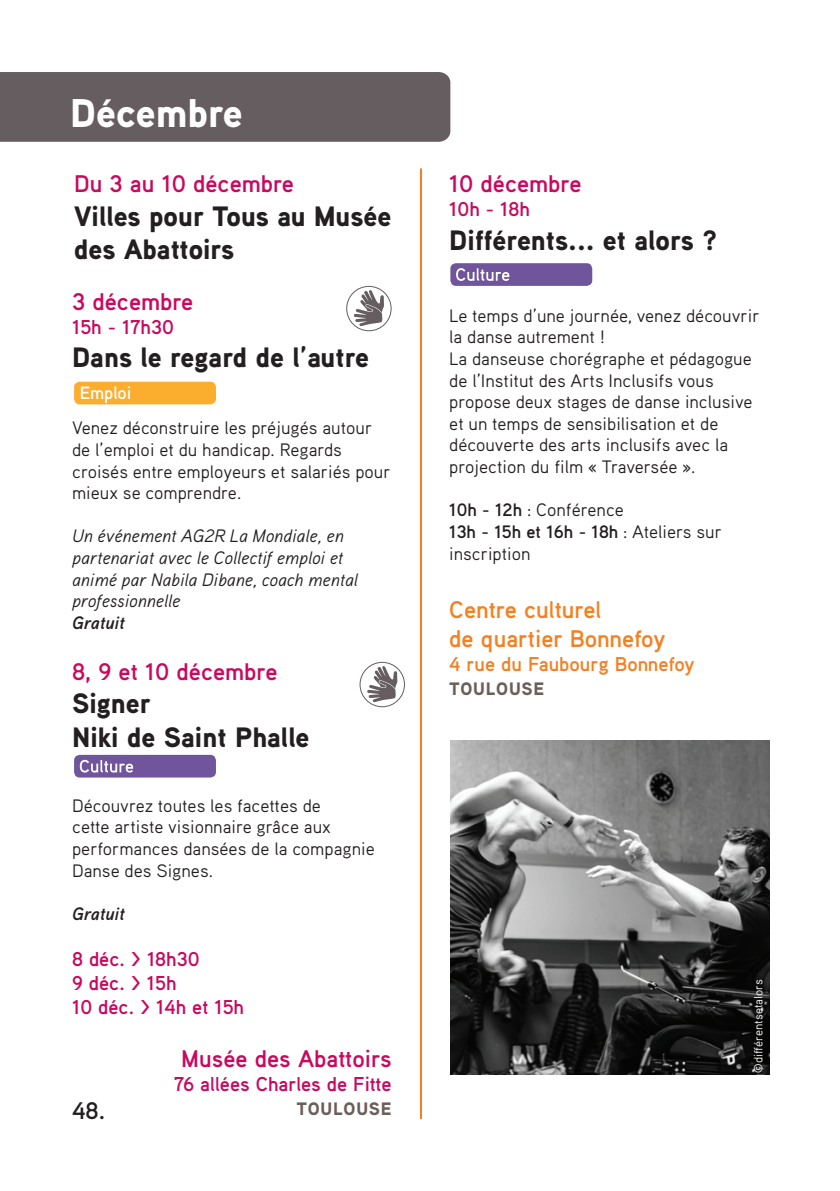
<style>
.page{position:relative;width:840px;height:1191px;background:#fff}
.page>*{position:absolute;margin:0;border:0;box-sizing:border-box;transform-origin:0 0}
.t1{font:900 40px "Aaux Pro";color:#fff}
.t2{font:900 28px/33.6px "Aaux Pro";color:#231f20}
.t3{font:700 24px "Aaux Pro";color:#c9085e}
.t4{font:700 24px/28.8px "Aaux Pro";color:#f58021}
.t5{font:700 24px "Aaux Pro";color:#231f20}
.t6{font:700 20px/24px "Aaux Pro";color:#c9085e}
.t7{font:700 20px "Aaux Pro";color:#f58021}
.t8{font:18px/21.6px "Aaux Pro";color:#231f20}
.t9{font:italic 18px/21.6px "Aaux Pro";color:#231f20}
.t10{font:18px "Aaux Pro Black OSF";letter-spacing:.05em;color:#6c5e59}
.t11{font:18px "Aaux Pro Bold Italic OSF";color:#231f20}
.t12{font:700 17.8px "Aaux Pro";color:#fff}
.t13{font:12px "Aaux Pro";color:#fff}
.s1{font-weight:700}
</style>
<div class="page">
<div style="left:346px;top:286px;width:45px;height:45px;border:1px solid #655d5f;border-radius:50%"></div>
<svg style="left:353px;top:290px;width:31px;height:36px"></svg>
<div style="left:74px;top:382px;width:142px;height:22px;background:#fbad2e;border-radius:6px"></div>
<hr style="left:420px;top:168px;width:2px;height:951px;background:#f58021">
<div style="left:74px;top:755px;width:142px;height:22px;background:#70559c;border-radius:6px"></div>
<svg style="left:80px;top:760px;width:53px;height:12px"></svg>
<img style="left:450px;top:741px;width:319px;height:333px">
<div style="left:450px;top:263px;width:142px;height:23px;background:#70559c;border-radius:6px"></div>
<svg style="left:456px;top:268px;width:53px;height:13px"></svg>
<div style="left:0;top:72px;width:450px;height:70px;background:#655d5f"></div>
<div style="left:359px;top:662px;width:46px;height:45px;border:1px solid #655d5f;border-radius:50%"></div>
<svg style="left:367px;top:666px;width:30px;height:36px"></svg>
<h1 class="t1" style="left:70px;top:87px;width:174px">Décembre</h1>
<h3 class="t3" style="left:74px;top:168px;width:221px">Du 3 au 10 décembre</h3>
<h2 class="t2" style="left:74px;top:198px;width:318px">Villes pour Tous au Musée des Abattoirs</h2>
<h3 class="t3" style="left:72px;top:286px;width:123px">3 décembre</h3>
<p class="t6" style="left:72px;top:314px;width:103px">15h - 17h30</p>
<h2 class="t2" style="left:72px;top:340px;width:298px">Dans le regard de l’autre</h2>
<p class="t12" style="left:80px;top:382px;width:53px">Emploi</p>
<p class="t8" style="left:72px;top:417px;width:320px">Venez déconstruire les préjugés autour de l’emploi et du handicap. Regards croisés entre employeurs et salariés pour mieux se comprendre.</p>
<p class="t9" style="left:72px;top:525px;width:287px">Un événement AG2R La Mondiale, en partenariat avec le Collectif emploi et animé par Nabila Dibane, coach mental professionnelle</p>
<p class="t11" style="left:72px;top:611px;width:54px">Gratuit</p>
<h3 class="t3" style="left:72px;top:656px;width:207px">8, 9 et 10 décembre</h3>
<h2 class="t2" style="left:72px;top:686px;width:239px">Signer<br>Niki de Saint Phalle</h2>
<p class="t8" style="left:72px;top:794px;width:304px">Découvrez toutes les facettes de<br>cette artiste visionnaire grâce aux performances dansées de la compagnie<br>Danse des Signes.</p>
<p class="t11" style="left:72px;top:902px;width:54px">Gratuit</p>
<p class="t6" style="left:72px;top:946px;width:173px">8 déc. &gt; 18h30<br>9 déc. &gt; 15h<br>10 déc. &gt; 14h et 15h</p>
<h3 class="t5" style="left:72px;top:1095px;width:35px">48.</h3>
<h3 class="t3" style="left:181px;top:1043px;width:212px">Musée des Abattoirs</h3>
<p class="t6" style="left:174px;top:1071px;width:219px">76 allées Charles de Fitte</p>
<p class="t10" style="left:296px;top:1097px;width:96px">TOULOUSE</p>
<h3 class="t3" style="left:449px;top:168px;width:134px">10 décembre</h3>
<p class="t6" style="left:449px;top:197px;width:82px">10h - 18h</p>
<h2 class="t2" style="left:449px;top:222px;width:270px">Différents... et alors ?</h2>
<p class="t8" style="left:449px;top:304px;width:311px">Le temps d’une journée, venez découvrir la danse autrement !<br>La danseuse chorégraphe et pédagogue de l’Institut des Arts Inclusifs vous propose deux stages de danse inclusive et un temps de sensibilisation et de découverte des arts inclusifs avec la projection du film « Traversée ».</p>
<p class="t8" style="left:449px;top:498px;width:274px"><span class="s1">10h - 12h</span> : Conférence<br><span class="s1">13h - 15h et 16h - 18h</span> : Ateliers sur inscription</p>
<h3 class="t4" style="left:449px;top:595px;width:218px">Centre culturel<br>de quartier Bonnefoy</h3>
<p class="t7" style="left:449px;top:651px;width:247px">4 rue du Faubourg Bonnefoy</p>
<p class="t10" style="left:449px;top:677px;width:96px">TOULOUSE</p>
<p class="t13" style="left:750px;top:1072px;width:95px;rotate:-90deg">©différentsetalors</p>
</div>
